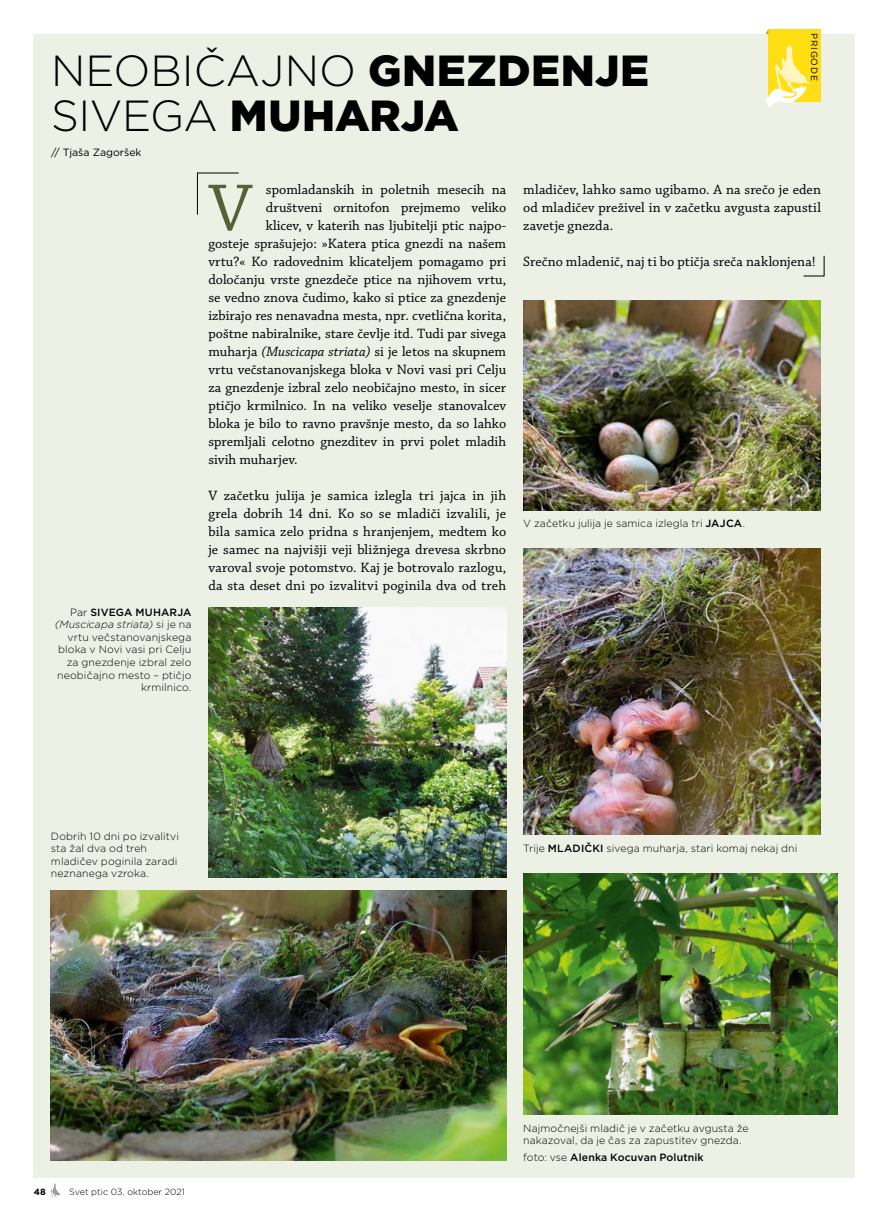
<style>
.page{position:relative;width:872px;height:1212px;background:#fff}
.page>*{position:absolute;margin:0;border:0;box-sizing:border-box;transform-origin:0 0}
.BODY_kapitelka{font:69.6px "Chaparral Pro";color:#576037}
.NASLOV{font:300 43.5px/45px "Gotham";color:#000}
.BODY_kapitelka-2{font:14.25px "Chaparral Pro";color:#000}
.BODY{font:14.25px/18px "Chaparral Pro";letter-spacing:.01em;color:#000;text-align:justify}
.PODPIS_foto{font:300 10.5px/12.6px "Gotham";letter-spacing:.01em;color:#000}
.PODPIS_foto-2{font:500 10.5px "Gotham";letter-spacing:.01em;color:#000}
.avtor{font:10.5px "Gotham";color:#000}
.t1{font:300 9px "Gotham";color:#000}
.t2{font:9px "Gotham";letter-spacing:.08em;color:#000}
.t3{font:700 9px "Gotham";color:#000}
.s1{font-weight:900}
.s2{font-style:italic}
.s3{font-weight:500}
.s4{font-weight:300}
</style>
<div class="page">
<div style="left:34px;top:34px;width:821px;height:1144px;background:#edf0e5"></div>
<img style="left:523px;top:300px;width:298px;height:210px">
<img style="left:523px;top:549px;width:298px;height:286px">
<img style="left:523px;top:873px;width:315px;height:241px">
<img style="left:208px;top:607px;width:298px;height:270px">
<img style="left:51px;top:890px;width:455px;height:271px">
<div style="left:768px;top:29px;width:53px;height:72px;background:#ffde14"></div>
<svg style="left:766px;top:46px;width:44px;height:62px"></svg>
<svg style="left:803px;top:256px;width:21px;height:20px"></svg>
<svg style="left:197px;top:172px;width:42px;height:43px"></svg>
<svg style="left:51px;top:1183px;width:10px;height:15px"></svg>
<p class="t2" style="left:820px;top:33px;width:49px;rotate:90deg">PRIGODE</p>
<p class="NASLOV" style="left:51px;top:47px;width:600px">NEOBIČAJNO <span class="s1">GNEZDENJE<br></span>SIVEGA <span class="s1">MUHARJA</span></p>
<p class="avtor" style="left:51px;top:145px;width:92px">// Tjaša Zagoršek</p>
<p class="BODY" style="left:523px;top:181px;width:299px">mladičev, lahko samo ugibamo. A na srečo je eden od mladičev preživel in v začetku avgusta zapustil zavetje gnezda.</p>
<p class="BODY" style="left:523px;top:253px;width:294px">Srečno mladenič, naj ti bo ptičja sreča naklonjena!</p>
<p class="BODY_kapitelka" style="left:208px;top:169px;width:45px">V</p>
<p class="BODY_kapitelka-2" style="left:266px;top:182px;width:242px">spomladanskih in poletnih mesecih na</p>
<p class="BODY_kapitelka-2" style="left:266px;top:200px;width:242px">društveni ornitofon prejmemo veliko</p>
<p class="BODY_kapitelka-2" style="left:266px;top:218px;width:242px">klicev, v katerih nas ljubitelji ptic najpo-</p>
<p class="BODY_kapitelka-2" style="left:208px;top:236px;width:299px">gosteje sprašujejo: »Katera ptica gnezdi na našem</p>
<p class="BODY_kapitelka-2" style="left:208px;top:254px;width:299px">vrtu?« Ko radovednim klicateljem pomagamo pri</p>
<p class="BODY_kapitelka-2" style="left:208px;top:272px;width:299px">določanju vrste gnezdeče ptice na njihovem vrtu,</p>
<p class="BODY_kapitelka-2" style="left:208px;top:290px;width:299px">se vedno znova čudimo, kako si ptice za gnezdenje</p>
<p class="BODY_kapitelka-2" style="left:208px;top:308px;width:299px">izbirajo res nenavadna mesta, npr. cvetlična korita,</p>
<p class="BODY_kapitelka-2" style="left:208px;top:326px;width:299px">poštne nabiralnike, stare čevlje itd. Tudi par sivega</p>
<p class="BODY_kapitelka-2" style="left:208px;top:344px;width:299px">muharja <span class="s2">(Muscicapa striata)</span> si je letos na skupnem</p>
<p class="BODY_kapitelka-2" style="left:208px;top:362px;width:299px">vrtu večstanovanjskega bloka v Novi vasi pri Celju</p>
<p class="BODY_kapitelka-2" style="left:208px;top:380px;width:299px">za gnezdenje izbral zelo neobičajno mesto, in sicer</p>
<p class="BODY_kapitelka-2" style="left:208px;top:398px;width:299px">ptičjo krmilnico. In na veliko veselje stanovalcev</p>
<p class="BODY_kapitelka-2" style="left:208px;top:416px;width:299px">bloka je bilo to ravno pravšnje mesto, da so lahko</p>
<p class="BODY_kapitelka-2" style="left:208px;top:434px;width:299px">spremljali celotno gnezditev in prvi polet mladih</p>
<p class="BODY_kapitelka-2" style="left:208px;top:452px;width:91px">sivih muharjev.</p>
<p class="BODY" style="left:208px;top:487px;width:299px">V začetku julija je samica izlegla tri jajca in jih grela dobrih 14 dni. Ko so se mladiči izvalili, je bila samica zelo pridna s hranjenjem, medtem ko je samec na najvišji veji bližnjega drevesa skrbno varoval svoje potomstvo. Kaj je botrovalo razlogu, da sta deset dni po izvalitvi poginila dva od treh</p>
<p class="PODPIS_foto" style="left:523px;top:517px;width:223px">V začetku julija je samica izlegla tri <span class="s3">JAJCA</span>.</p>
<p class="PODPIS_foto" style="left:55px;top:605px;width:138px;text-align:right">Par <span class="s3">SIVEGA MUHARJA </span><span class="s2">(Muscicapa striata)</span> si je na vrtu večstanovanjskega bloka v Novi vasi pri Celju za gnezdenje izbral zelo neobičajno mesto – ptičjo krmilnico.</p>
<p class="PODPIS_foto" style="left:51px;top:829px;width:130px">Dobrih 10 dni po izvalitvi sta žal dva od treh mladičev poginila zaradi neznanega vzroka.</p>
<p class="t3" style="left:34px;top:1185px;width:13px">48</p>
<p class="t1" style="left:69px;top:1185px;width:117px">Svet ptic 03, oktober 2021</p>
<p class="PODPIS_foto" style="left:523px;top:841px;width:276px">Trije <span class="s3">MLADIČKI</span> sivega muharja, stari komaj nekaj dni</p>
<p class="PODPIS_foto" style="left:523px;top:1121px;width:227px">Najmočnejši mladič je v začetku avgusta že nakazoval, da je čas za zapustitev gnezda.</p>
<p class="PODPIS_foto-2" style="left:523px;top:1150px;width:182px"><span class="s4">foto: vse</span> Alenka Kocuvan Polutnik</p>
</div>
